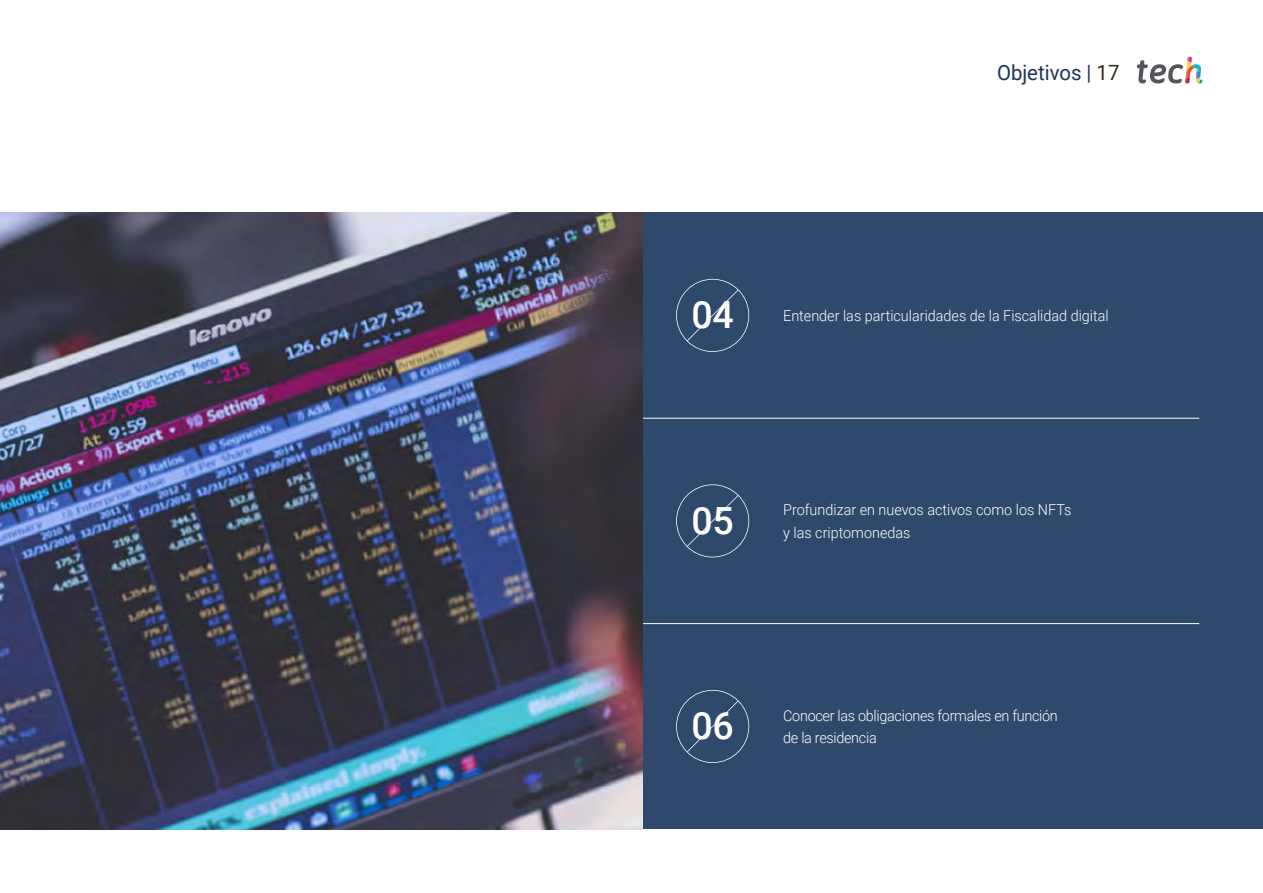
<style>
.page{position:relative;width:1263px;height:893px;background:#fff}
.page>*{position:absolute;margin:0;border:0;box-sizing:border-box;transform-origin:0 0}
.t1{font:500 37.5px "Roboto";color:#fff}
.t2{font:21px "Roboto";color:#1a355c}
.t3{font:300 15px/22.5px "Roboto";color:#fff;scale:.96 1}
.t4{font:300 15px "Roboto";letter-spacing:-.02em;color:#fff;scale:.96 1}
.s1{color:#312e20}
</style>
<div class="page">
<svg style="left:1137px;top:57px;width:65px;height:27px"></svg>
<div style="left:642px;top:213px;width:621px;height:616px;background:#2e496b"></div>
<svg style="left:676px;top:279px;width:73px;height:73px"></svg>
<svg style="left:676px;top:484px;width:73px;height:73px"></svg>
<svg style="left:676px;top:690px;width:73px;height:73px"></svg>
<hr style="left:0;top:418px;width:1199px;height:1px;background:#fff">
<hr style="left:0;top:623px;width:1199px;height:1px;background:#fff">
<img style="left:0;top:213px;width:642px;height:616px">
<h2 class="t2" style="left:997px;top:57px;width:124px">Objetivos | <span class="s1">17</span></h2>
<h1 class="t1" style="left:691px;top:288px;width:44px">04</h1>
<p class="t3" style="left:783px;top:304px;width:341px">Entender las particularidades de la Fiscalidad digital</p>
<h1 class="t1" style="left:691px;top:494px;width:44px">05</h1>
<p class="t3" style="left:783px;top:498px;width:302px">Profundizar en nuevos activos como los NFTs y las criptomonedas</p>
<h1 class="t1" style="left:691px;top:699px;width:44px">06</h1>
<p class="t4" style="left:783px;top:705px;width:288px">Conocer las obligaciones formales en función</p>
<p class="t4" style="left:783px;top:727px;width:99px">de la residencia</p>
</div>
